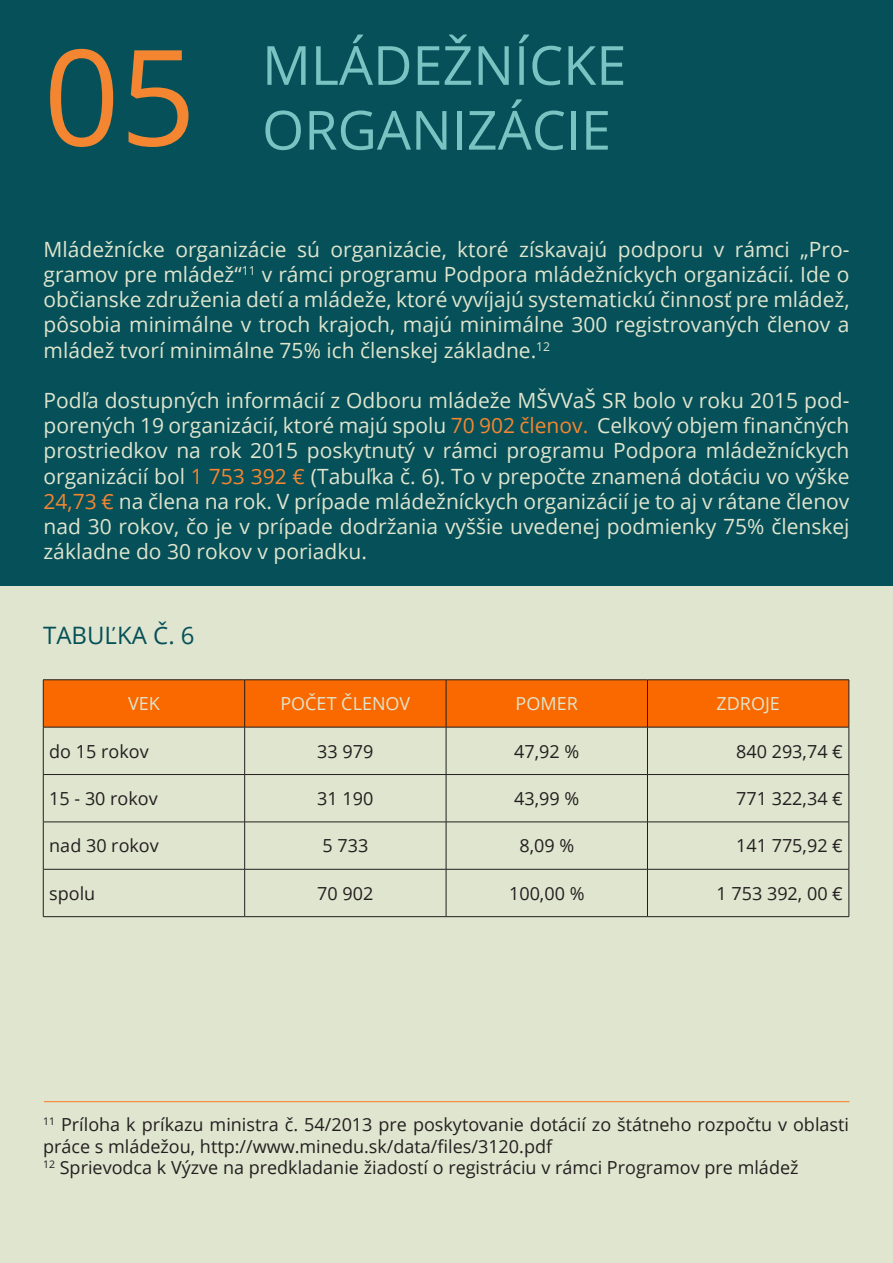
<style>
.page{position:relative;width:893px;height:1263px;background:#dfe5ce}
.page>*{position:absolute;margin:0;border:0;box-sizing:border-box;transform-origin:0 0}
.t1{font:133.5px "Open Sans";color:#f48631}
.t2{font:54px "Open Sans";color:#79c3c3}
.t3{font:24px "Open Sans";color:#065059}
.t4{font:21px/25.2px "Open Sans";color:#dfe5ce;text-align:justify}
.t5{font:18px/21.6px "Open Sans";color:#231f20}
.t6{font:18px "Open Sans";color:#dfe5ce}
.s1{color:#f48631}
</style>
<div class="page">
<div style="left:44px;top:680px;width:805px;height:47px;background:#fa6900"></div>
<hr style="left:244px;top:680px;width:1px;height:47px;background:#231f20">
<hr style="left:244px;top:727px;width:1px;height:47px;background:#231f20">
<hr style="left:244px;top:775px;width:1px;height:47px;background:#231f20">
<hr style="left:244px;top:822px;width:1px;height:47px;background:#231f20">
<hr style="left:244px;top:869px;width:1px;height:47px;background:#231f20">
<hr style="left:446px;top:680px;width:1px;height:47px;background:#231f20">
<hr style="left:446px;top:727px;width:1px;height:47px;background:#231f20">
<hr style="left:446px;top:775px;width:1px;height:47px;background:#231f20">
<hr style="left:446px;top:822px;width:1px;height:47px;background:#231f20">
<hr style="left:446px;top:869px;width:1px;height:47px;background:#231f20">
<hr style="left:647px;top:680px;width:1px;height:47px;background:#231f20">
<hr style="left:647px;top:727px;width:1px;height:47px;background:#231f20">
<hr style="left:647px;top:775px;width:1px;height:47px;background:#231f20">
<hr style="left:647px;top:822px;width:1px;height:47px;background:#231f20">
<hr style="left:647px;top:869px;width:1px;height:47px;background:#231f20">
<hr style="left:43px;top:679px;width:202px;height:1px;background:#231f20">
<hr style="left:43px;top:680px;width:1px;height:47px;background:#231f20">
<hr style="left:245px;top:679px;width:201px;height:1px;background:#231f20">
<hr style="left:446px;top:679px;width:201px;height:1px;background:#231f20">
<hr style="left:647px;top:679px;width:202px;height:1px;background:#231f20">
<hr style="left:849px;top:680px;width:1px;height:47px;background:#231f20">
<hr style="left:43px;top:727px;width:202px;height:1px;background:#231f20">
<hr style="left:43px;top:727px;width:1px;height:47px;background:#231f20">
<hr style="left:245px;top:727px;width:201px;height:1px;background:#231f20">
<hr style="left:446px;top:727px;width:201px;height:1px;background:#231f20">
<hr style="left:647px;top:727px;width:202px;height:1px;background:#231f20">
<hr style="left:849px;top:727px;width:1px;height:47px;background:#231f20">
<hr style="left:43px;top:774px;width:202px;height:1px;background:#231f20">
<hr style="left:43px;top:775px;width:1px;height:47px;background:#231f20">
<hr style="left:245px;top:774px;width:201px;height:1px;background:#231f20">
<hr style="left:446px;top:774px;width:201px;height:1px;background:#231f20">
<hr style="left:647px;top:774px;width:202px;height:1px;background:#231f20">
<hr style="left:849px;top:775px;width:1px;height:47px;background:#231f20">
<hr style="left:43px;top:822px;width:202px;height:1px;background:#231f20">
<hr style="left:43px;top:822px;width:1px;height:47px;background:#231f20">
<hr style="left:245px;top:822px;width:201px;height:1px;background:#231f20">
<hr style="left:446px;top:822px;width:201px;height:1px;background:#231f20">
<hr style="left:647px;top:822px;width:202px;height:1px;background:#231f20">
<hr style="left:849px;top:822px;width:1px;height:47px;background:#231f20">
<hr style="left:43px;top:869px;width:202px;height:1px;background:#231f20">
<hr style="left:43px;top:869px;width:1px;height:47px;background:#231f20">
<hr style="left:245px;top:869px;width:201px;height:1px;background:#231f20">
<hr style="left:446px;top:869px;width:201px;height:1px;background:#231f20">
<hr style="left:647px;top:869px;width:202px;height:1px;background:#231f20">
<hr style="left:849px;top:869px;width:1px;height:47px;background:#231f20">
<hr style="left:43px;top:916px;width:202px;height:1px;background:#231f20">
<hr style="left:245px;top:916px;width:201px;height:1px;background:#231f20">
<hr style="left:446px;top:916px;width:201px;height:1px;background:#231f20">
<hr style="left:647px;top:916px;width:202px;height:1px;background:#231f20">
<div style="left:0;top:0;width:893px;height:585px;background:#065059"></div>
<hr style="left:44px;top:1101px;width:805px;height:1px;background:#f48631">
<p class="t1" style="left:44px;top:6px;width:154px">05</p>
<p class="t2" style="left:262px;top:28px;width:366px">MLÁDEŽNÍCKE</p>
<p class="t2" style="left:262px;top:93px;width:350px">ORGANIZÁCIE</p>
<p class="t4" style="left:44px;top:236px;width:807px">Mládežnícke organizácie sú organizácie, ktoré získavajú podporu v rámci „Pro&shy;gramov pre mládež“<sup>11</sup> v rámci programu Podpora mládežníckych organizácií. Ide o občianske združenia detí a mládeže, ktoré vyvíjajú systematickú činnosť pre mládež, pôsobia minimálne v troch krajoch, majú minimálne 300 registrovaných členov a mládež tvorí minimálne 75% ich členskej základne.<sup>12</sup></p>
<p class="t4" style="left:44px;top:387px;width:807px">Podľa dostupných informácií z Odboru mládeže MŠVVaŠ SR bolo v roku 2015 pod&shy;porených 19 organizácií, ktoré majú spolu <span class="s1">70 902 členov.</span> Celkový objem finančných prostriedkov na rok 2015 poskytnutý v rámci programu Podpora mládežníckych organizácií bol <span class="s1">1 753 392 €</span> (Tabuľka č. 6). To v prepočte znamená dotáciu vo výške <span class="s1">24,73 €</span> na člena na rok. V prípade mládežníckych organizácií je to aj v rátane členov nad 30 rokov, čo je v prípade dodržania vyššie uvedenej podmienky 75% členskej základne do 30 rokov v poriadku.</p>
<p class="t3" style="left:43px;top:619px;width:153px">TABUĽKA Č. 6</p>
<p class="t6" style="left:128px;top:691px;width:33px">VEK</p>
<p class="t6" style="left:280px;top:691px;width:131px">POČET ČLENOV</p>
<p class="t6" style="left:516px;top:691px;width:64px">POMER</p>
<p class="t6" style="left:716px;top:691px;width:65px">ZDROJE</p>
<p class="t5" style="left:49px;top:740px;width:101px">do 15 rokov</p>
<p class="t5" style="left:317px;top:740px;width:58px">33 979</p>
<p class="t5" style="left:514px;top:740px;width:67px">47,92 %</p>
<p class="t5" style="left:736px;top:740px;width:108px">840 293,74 €</p>
<p class="t5" style="left:49px;top:787px;width:110px">15 - 30 rokov</p>
<p class="t5" style="left:317px;top:787px;width:58px">31 190</p>
<p class="t5" style="left:514px;top:787px;width:67px">43,99 %</p>
<p class="t5" style="left:736px;top:787px;width:108px">771 322,34 €</p>
<p class="t5" style="left:49px;top:835px;width:111px">nad 30 rokov</p>
<p class="t5" style="left:322px;top:835px;width:47px">5 733</p>
<p class="t5" style="left:519px;top:835px;width:56px">8,09 %</p>
<p class="t5" style="left:736px;top:835px;width:108px">141 775,92 €</p>
<p class="t5" style="left:49px;top:882px;width:48px">spolu</p>
<p class="t5" style="left:317px;top:882px;width:58px">70 902</p>
<p class="t5" style="left:509px;top:882px;width:77px">100,00 %</p>
<p class="t5" style="left:716px;top:882px;width:128px">1 753 392, 00 €</p>
<p class="t5" style="left:43px;top:1113px;width:807px"><sup>11</sup> Príloha k príkazu ministra č. 54/2013 pre poskytovanie dotácií zo štátneho rozpočtu v oblasti práce s mládežou, http://www.minedu.sk/data/files/3120.pdf</p>
<p class="t5" style="left:43px;top:1156px;width:757px"><sup>12</sup> Sprievodca k Výzve na predkladanie žiadostí o registráciu v rámci Programov pre mládež</p>
</div>
